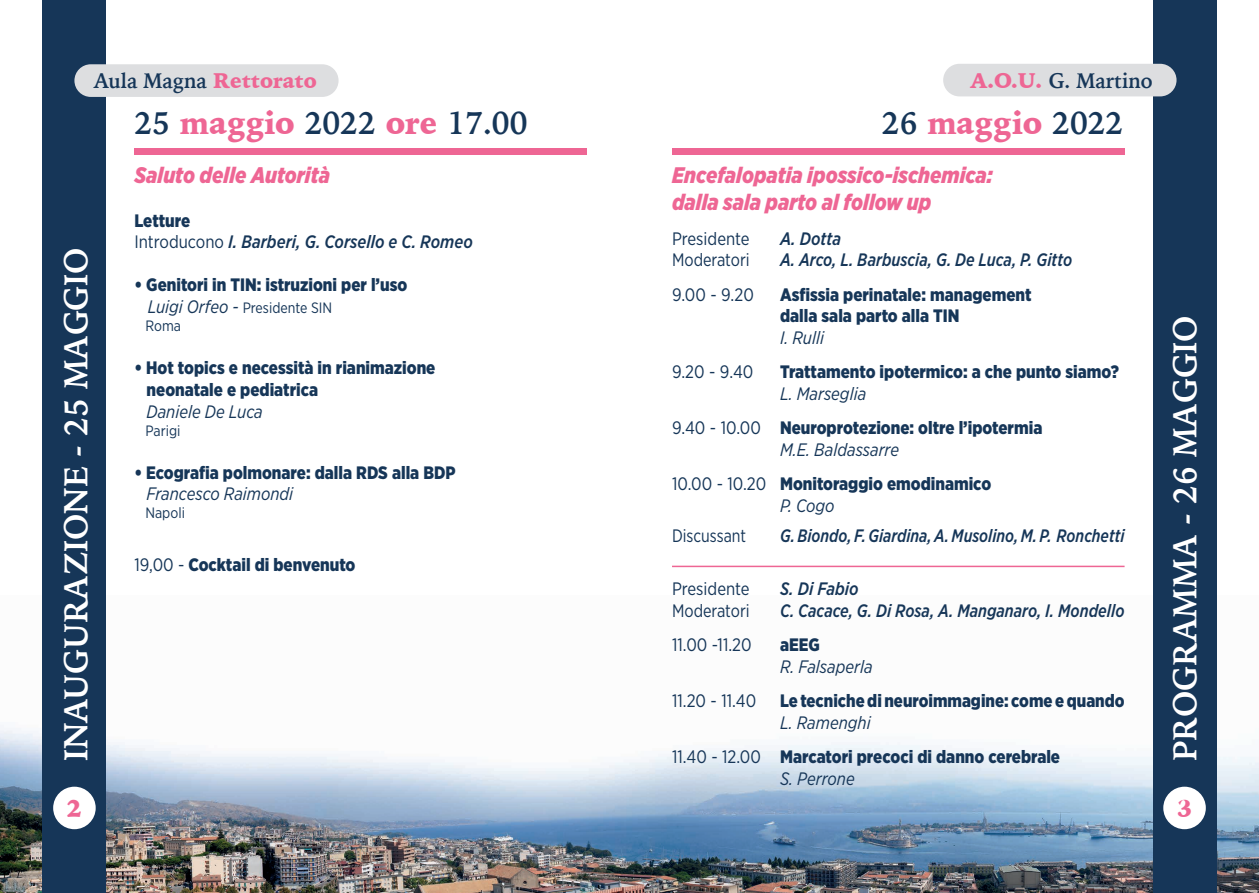
<style>
.page{position:relative;width:1259px;height:893px;background:#fff}
.page>*{position:absolute;margin:0;border:0;box-sizing:border-box;transform-origin:0 0}
.t1{font:700 33px "Iowan Old Style";color:#fff;scale:.95 1}
.t2{font:700 31.5px "Iowan Old Style";color:#163658;scale:.95 1}
.t3{font:900 24px "Iowan Old Style";color:#ee6694;scale:.95 1}
.t4{font:italic 900 22.5px "Gotham Narrow";color:#ee6694;scale:.95 1}
.t5{font:700 21px "Iowan Old Style";color:#163658;scale:.95 1}
.t6{font:900 18px/21.6px "Gotham Narrow";color:#163658;scale:.95 1}
.t7{font:italic 18px "Gotham Narrow";color:#163658;scale:.95 1}
.t8{font:italic 500 18px "Gotham Narrow";color:#163658;scale:.92 1}
.t9{font:18px "Gotham Narrow";color:#163658;scale:.95 1}
.t10{font:italic 500 18px "Gotham Narrow";color:#163658;scale:.95 1}
.t11{font:italic 500 18px "Gotham Narrow";color:#163658;scale:.9 1}
.t12{font:900 18px "Gotham Narrow";color:#163658;scale:.94 1}
.t13{font:18px "Gotham Narrow";color:#163658;scale:.92 1}
.t14{font:18px "Gotham Narrow";color:#163658;scale:.9 1}
.t15{font:15px "Gotham Narrow";color:#163658;scale:.95 1}
.s1{font-weight:900;color:#ee6694}
.s2{font-weight:400;font-style:normal}
.s3{font-style:italic;font-size:18px}
.s4{font-weight:400}
.s5{font-weight:400;font-style:italic}
</style>
<div class="page">
<img style="left:0;top:595px;width:1259px;height:298px">
<div style="left:43px;top:0;width:63px;height:893px;background:#163658"></div>
<div style="left:1152px;top:0;width:64px;height:893px;background:#163658"></div>
<div style="left:53px;top:787px;width:43px;height:42px;background:#fff;border-radius:50%"></div>
<div style="left:1163px;top:787px;width:42px;height:42px;background:#fff;border-radius:50%"></div>
<div style="left:134px;top:148px;width:453px;height:7px;background:#ee6694"></div>
<div style="left:672px;top:148px;width:452px;height:7px;background:#ee6694"></div>
<div style="left:74px;top:64px;width:264px;height:33px;background:#dddee0;border-radius:16px"></div>
<div style="left:943px;top:64px;width:233px;height:32px;background:#dddee0;border-radius:16px"></div>
<hr style="left:672px;top:566px;width:452px;height:1px;background:#ee6694">
<p class="t5" style="left:94px;top:62px;width:236px">Aula Magna <span class="s1">Rettorato</span></p>
<p class="t5" style="left:970px;top:62px;width:194px"><span class="s1">A.O.U.</span> G. Martino</p>
<p class="t1" style="left:46px;top:761px;width:542px;rotate:-90deg">INAUGURAZIONE - 25 MAGGIO</p>
<p class="t2" style="left:134px;top:94px;width:415px">25 <span class="s1">maggio</span> 2022 <span class="s1">ore</span> 17.00</p>
<p class="t2" style="left:882px;top:94px;width:256px">26 <span class="s1">maggio</span> 2022</p>
<p class="t4" style="left:134px;top:161px;width:207px">Saluto delle Autorità</p>
<p class="t6" style="left:134px;top:209px;width:60px">Letture</p>
<p class="t10" style="left:134px;top:231px;width:358px"><span class="s2">Introducono</span> I. Barberi, G. Corsello e C. Romeo</p>
<p class="t6" style="left:134px;top:274px;width:289px">• Genitori in TIN: istruzioni per l’uso</p>
<p class="t15" style="left:148px;top:298px;width:196px"><span class="s3">Luigi Orfeo -</span> Presidente SIN</p>
<p class="t15" style="left:145px;top:316px;width:39px">Roma</p>
<p class="t6" style="left:134px;top:357px;width:318px">• Hot topics e necessità in rianimazione</p>
<p class="t6" style="left:147px;top:379px;width:182px">neonatale e pediatrica</p>
<p class="t7" style="left:146px;top:400px;width:124px">Daniele De Luca</p>
<p class="t15" style="left:145px;top:421px;width:38px">Parigi</p>
<p class="t6" style="left:134px;top:461px;width:339px">• Ecografia polmonare: dalla RDS alla BDP</p>
<p class="t7" style="left:146px;top:483px;width:156px">Francesco Raimondi</p>
<p class="t15" style="left:145px;top:504px;width:43px">Napoli</p>
<p class="t6" style="left:134px;top:553px;width:234px"><span class="s4">19,00 -</span> Cocktail di benvenuto</p>
<p class="t4" style="left:672px;top:161px;width:339px">Encefalopatia ipossico-ischemica:</p>
<p class="t4" style="left:672px;top:188px;width:274px">dalla sala parto al follow up</p>
<p class="t9" style="left:672px;top:227px;width:83px">Presidente</p>
<p class="t10" style="left:780px;top:227px;width:66px">A. Dotta</p>
<p class="t13" style="left:672px;top:249px;width:86px">Moderatori</p>
<p class="t8" style="left:780px;top:249px;width:319px">A. Arco, L. Barbuscia, G. De Luca, P. Gitto</p>
<p class="t9" style="left:672px;top:283px;width:88px">9.00 - 9.20</p>
<p class="t6" style="left:780px;top:283px;width:266px">Asfissia perinatale: management</p>
<p class="t6" style="left:780px;top:305px;width:190px">dalla sala parto alla TIN</p>
<p class="t7" style="left:780px;top:326px;width:48px">I. Rulli</p>
<p class="t9" style="left:672px;top:361px;width:87px">9.20 - 9.40</p>
<p class="t6" style="left:780px;top:361px;width:358px">Trattamento ipotermico: a che punto siamo?<br><span class="s5">L. Marseglia</span></p>
<p class="t6" style="left:672px;top:417px;width:391px"><span class="s4">9.40 - 10.00</span> Neuroprotezione: oltre l’ipotermia</p>
<p class="t7" style="left:780px;top:438px;width:127px">M.E. Baldassarre</p>
<p class="t6" style="left:672px;top:473px;width:337px"><span class="s4">10.00 - 10.20</span> Monitoraggio emodinamico</p>
<p class="t7" style="left:780px;top:494px;width:59px">P. Cogo</p>
<p class="t14" style="left:672px;top:524px;width:84px">Discussant</p>
<p class="t11" style="left:780px;top:524px;width:384px">G. Biondo, F. Giardina, A. Musolino, M. P. Ronchetti</p>
<p class="t9" style="left:672px;top:578px;width:83px">Presidente</p>
<p class="t10" style="left:780px;top:577px;width:84px">S. Di Fabio</p>
<p class="t13" style="left:672px;top:599px;width:86px">Moderatori</p>
<p class="t8" style="left:780px;top:599px;width:376px">C. Cacace, G. Di Rosa, A. Manganaro, I. Mondello</p>
<p class="t9" style="left:672px;top:634px;width:85px">11.00 -11.20</p>
<p class="t6" style="left:780px;top:634px;width:43px">aEEG</p>
<p class="t7" style="left:780px;top:655px;width:99px">R. Falsaperla</p>
<p class="t9" style="left:672px;top:690px;width:90px">11.20 - 11.40</p>
<p class="t12" style="left:780px;top:689px;width:368px">Le tecniche di neuroimmagine: come e quando</p>
<p class="t7" style="left:780px;top:711px;width:97px">L. Ramenghi</p>
<p class="t6" style="left:672px;top:746px;width:410px"><span class="s4">11.40 - 12.00</span> Marcatori precoci di danno cerebrale</p>
<p class="t7" style="left:780px;top:767px;width:80px">S. Perrone</p>
<p class="t1" style="left:1154px;top:761px;width:471px;rotate:-90deg">PROGRAMMA - 26 MAGGIO</p>
<p class="t3" style="left:67px;top:792px;width:17px">2</p>
<p class="t3" style="left:1177px;top:792px;width:17px">3</p>
</div>
